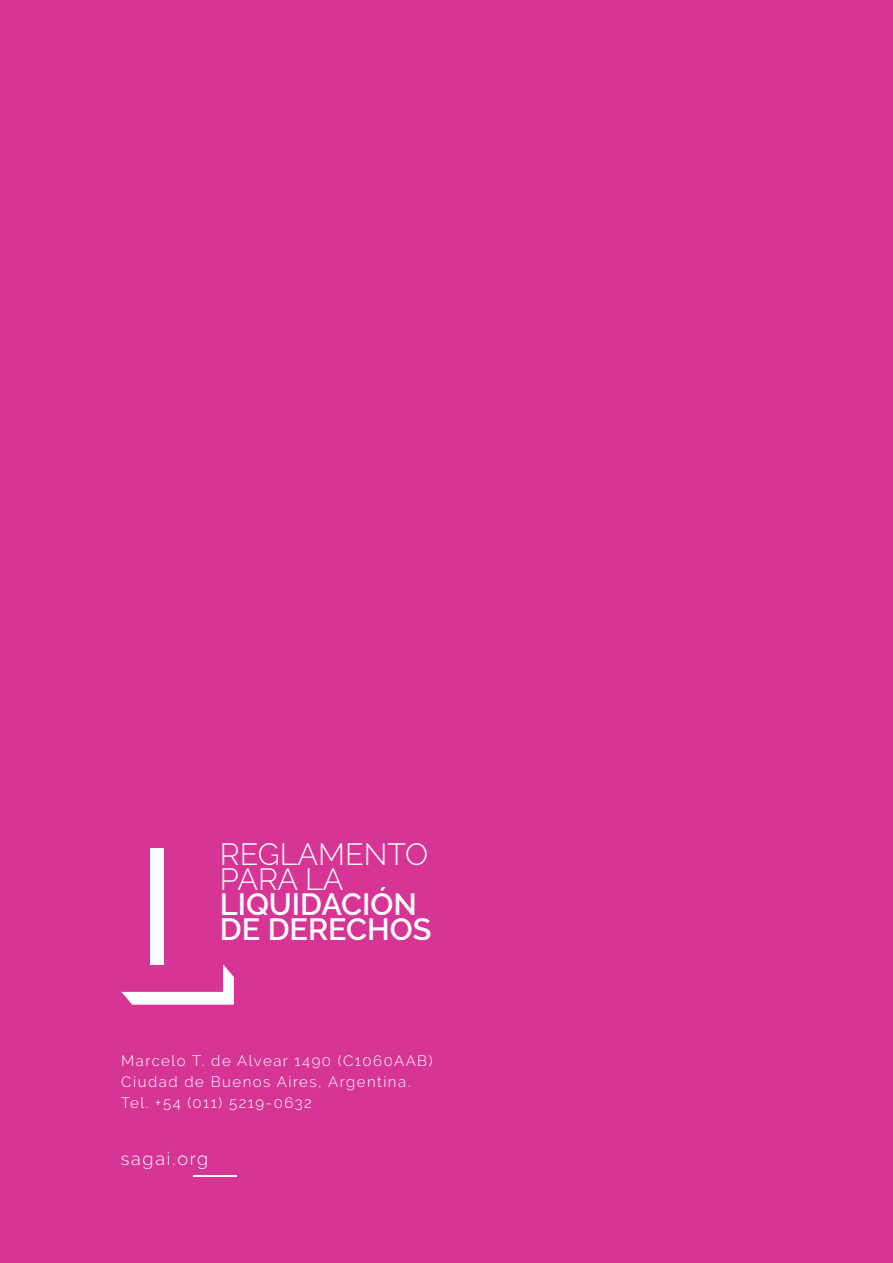
<style>
.page{position:relative;width:893px;height:1263px;background:#d63595}
.page>*{position:absolute;margin:0;border:0;box-sizing:border-box;transform-origin:0 0}
.t1{font:600 30.6px/25px "Raleway";color:#fff}
.t2{font:300 30.6px/25px "Raleway";color:#fff}
.t3{font:300 18px "Raleway";letter-spacing:.1em;color:#fff}
.t4{font:300 15px/21px "Raleway";letter-spacing:.1em;color:#fff}
</style>
<div class="page">
<hr style="left:193px;top:1175px;width:44px;height:1px;background:#fff">
<div style="left:150px;top:848px;width:14px;height:116px;background:#fff"></div>
<svg style="left:121px;top:964px;width:113px;height:41px"></svg>
<h1 class="t2" style="left:220px;top:841px;width:210px">REGLAMENTO<br>PARA LA</h1>
<h1 class="t1" style="left:220px;top:892px;width:213px">LIQUIDACIÓN<br>DE DERECHOS</h1>
<p class="t4" style="left:121px;top:1050px;width:313px">Marcelo T. de Alvear 1490 (C1060AAB)<br>Ciudad de Buenos Aires, Argentina.<br>Tel. +54 (011) 5219-0632</p>
<p class="t3" style="left:121px;top:1148px;width:89px">sagai.org</p>
</div>
